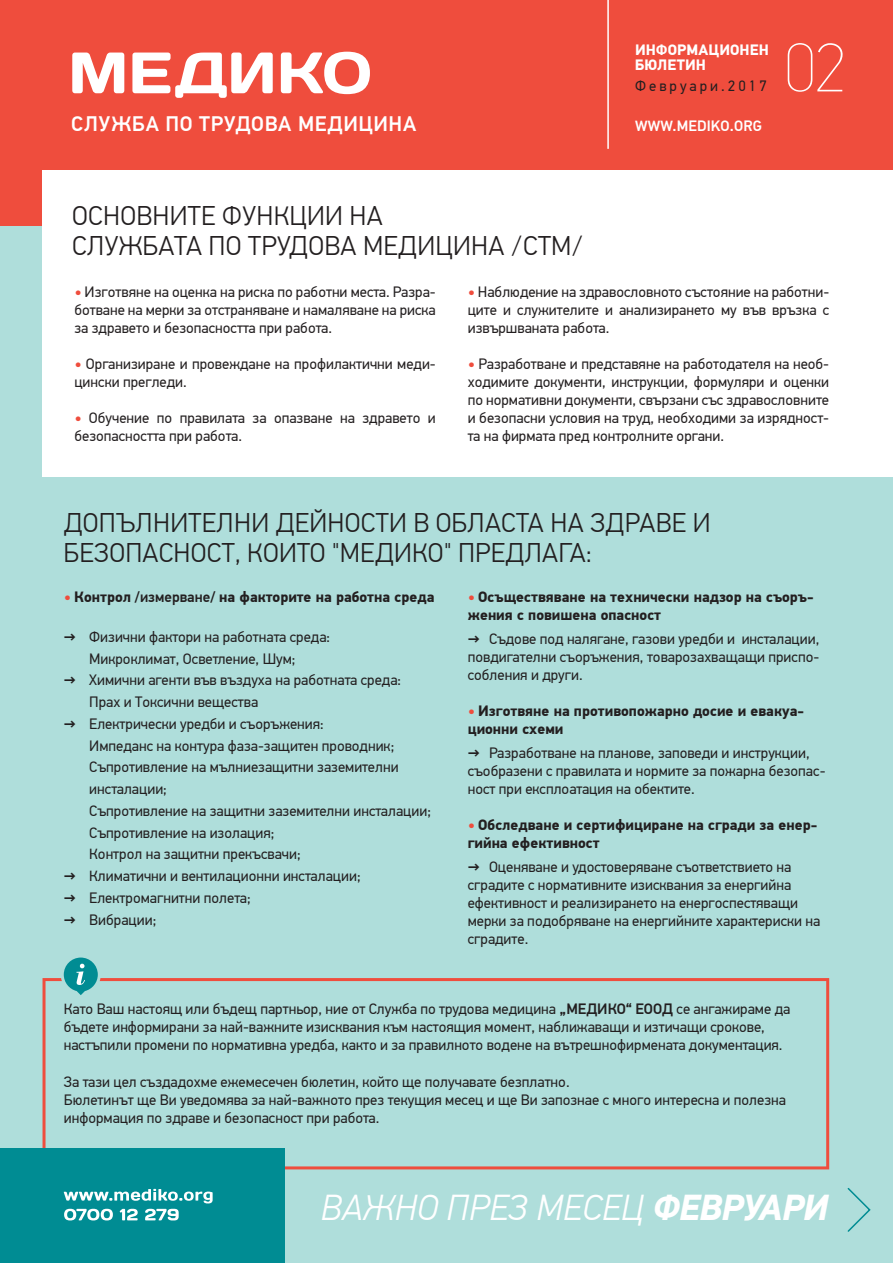
<style>
.page{position:relative;width:893px;height:1263px;background:#afdedb}
.page>*{position:absolute;margin:0;border:0;box-sizing:border-box;transform-origin:0 0}
.t1{font:100 69px "PF Din Text Pro";color:#fff}
.t2{font:italic 300 36px "PF Din Text Pro";letter-spacing:.01em;color:#fff}
.t3{font:300 27px/30px "PF Din Text Pro";letter-spacing:.01em;color:#231f20}
.t4{font:500 21px "PF Din Text Pro";letter-spacing:.03em;color:#fff}
.t5{font:15px/18px "PF Din Text Pro";color:#231f20}
.t6{font:700 15px/18px "PF Din Text Pro";color:#231f20}
.t7{font:700 15px/15px "PF Din Text Pro";letter-spacing:.005em;color:#fff}
.t8{font:500 15px "PF Din Text Pro";letter-spacing:.01em;color:#fff}
.t9{font:15px "PF Din Text Pro";letter-spacing:.2em;color:#231f20}
.s1{font-weight:700;color:#ef4d3d}
.s2{color:#ef4d3d}
.s3{font-weight:500}
.s4{font-weight:700}
</style>
<div class="page">
<div style="left:0;top:0;width:893px;height:225px;background:#ef4d3d"></div>
<div style="left:43px;top:170px;width:850px;height:306px;background:#fff"></div>
<svg style="left:43px;top:978px;width:786px;height:191px"></svg>
<div style="left:0;top:1148px;width:285px;height:115px;background:#008c93"></div>
<svg style="left:72px;top:53px;width:52px;height:40px"></svg>
<svg style="left:281px;top:52px;width:89px;height:42px"></svg>
<svg style="left:132px;top:53px;width:141px;height:45px"></svg>
<hr style="left:607px;top:0;width:2px;height:149px;background:#fff">
<svg style="left:64px;top:1189px;width:149px;height:14px"></svg>
<svg style="left:64px;top:1209px;width:49px;height:11px"></svg>
<svg style="left:120px;top:1209px;width:18px;height:11px"></svg>
<svg style="left:145px;top:1209px;width:34px;height:11px"></svg>
<svg style="left:847px;top:1188px;width:24px;height:44px"></svg>
<svg style="left:61px;top:957px;width:40px;height:41px"></svg>
<h3 class="t4" style="left:71px;top:111px;width:347px">СЛУЖБА ПО ТРУДОВА МЕДИЦИНА</h3>
<h3 class="t3" style="left:72px;top:201px;width:513px">ОСНОВНИТЕ ФУНКЦИИ НА<br>СЛУЖБАТА ПО ТРУДОВА МЕДИЦИНА /СТМ/</h3>
<p class="t7" style="left:635px;top:42px;width:135px">ИНФОРМАЦИОНЕН<br>БЮЛЕТИН</p>
<p class="t9" style="left:635px;top:77px;width:133px">Февруари.2017</p>
<p class="t8" style="left:635px;top:117px;width:129px">WWW.MEDIKO.ORG</p>
<h1 class="t1" style="left:784px;top:28px;width:62px">02</h1>
<p class="t5" style="left:74px;top:283px;width:363px;text-align:justify"><span class="s1">•</span> Изготвяне на оценка на риска по работни места. Разра&shy;ботване на мерки за отстраняване и намаляване на риска за здравето и безопасността при работа.</p>
<p class="t5" style="left:74px;top:355px;width:363px"><span class="s1">•</span> Организиране и провеждане на профилактични меди&shy;цински прегледи.</p>
<p class="t5" style="left:74px;top:409px;width:363px"><span class="s1">•</span> Обучение по правилата за опазване на здравето и безопасността при работа.</p>
<p class="t5" style="left:468px;top:283px;width:363px;text-align:justify"><span class="s1">•</span> Наблюдение на здравословното състояние на работни&shy;ците и служителите и анализирането му във връзка с извършваната работа.</p>
<p class="t5" style="left:468px;top:355px;width:363px;text-align:justify"><span class="s1">•</span> Разработване и представяне на работодателя на необ&shy;ходимите документи, инструкции, формуляри и оценки по нормативни документи, свързани със здравословните и безопасни условия на труд, необходими за изрядност&shy;та на фирмата пред контролните органи.</p>
<h3 class="t3" style="left:64px;top:509px;width:648px">ДОПЪЛНИТЕЛНИ ДЕЙНОСТИ В ОБЛАСТА НА ЗДРАВЕ И<br>БЕЗОПАСНОСТ, КОИТО "МЕДИКО" ПРЕДЛАГА:</h3>
<p class="t6" style="left:64px;top:588px;width:372px"><span class="s2">•</span> Контрол <span class="s3">/измерване/</span> на факторите на работна среда</p>
<p class="t5" style="left:89px;top:626px;width:242px;line-height:21.8px;text-indent:-26px"><span class="s4">→</span> Физични фактори на работната среда:<br>Микроклимат, Осветление, Шум;</p>
<p class="t5" style="left:89px;top:669px;width:313px;line-height:21.8px;text-indent:-26px"><span class="s4">→</span> Химични агенти във въздуха на работната среда:<br>Прах и Токсични вещества</p>
<p class="t5" style="left:89px;top:713px;width:343px;line-height:21.8px;text-indent:-26px"><span class="s4">→</span> Електрически уредби и съоръжения:<br>Импеданс на контура фаза-защитен проводник; Съпротивление на мълниезащитни заземителни инсталации;<br>Съпротивление на защитни заземителни инсталации; Съпротивление на изолация;<br>Контрол на защитни прекъсвачи;</p>
<p class="t5" style="left:64px;top:867px;width:298px"><span class="s4">→</span> Климатични и вентилационни инсталации;</p>
<p class="t5" style="left:64px;top:889px;width:188px"><span class="s4">→</span> Електромагнитни полета;</p>
<p class="t5" style="left:64px;top:910px;width:94px"><span class="s4">→</span> Вибрации;</p>
<p class="t6" style="left:468px;top:588px;width:347px"><span class="s2">•</span> Осъществяване на технически надзор на съоръ&shy;жения с повишена опасност</p>
<p class="t5" style="left:468px;top:630px;width:353px;text-align:justify"><span class="s4">→</span> Съдове под налягане, газови уредби и инсталации, повдигателни съоръжения, товарозахващащи приспо&shy;собления и други.</p>
<p class="t6" style="left:468px;top:702px;width:338px"><span class="s2">•</span> Изготвяне на противопожарно досие и евакуа&shy;ционни схеми</p>
<p class="t5" style="left:468px;top:744px;width:359px"><span class="s4">→</span> Разработване на планове, заповеди и инструкции, съобразени с правилата и нормите за пожарна безопас&shy;ност при експлоатация на обектите.</p>
<p class="t6" style="left:468px;top:816px;width:351px"><span class="s2">•</span> Обследване и сертифициране на сгради за енер&shy;гийна ефективност</p>
<p class="t5" style="left:468px;top:858px;width:354px"><span class="s4">→</span> Оценяване и удостоверяване съответствието на сградите с нормативните изисквания за енергийна ефективност и реализирането на енергоспестяващи мерки за подобряване на енергийните характериски на сградите.</p>
<p class="t5" style="left:64px;top:1000px;width:728px">Като Ваш настоящ или бъдещ партньор, ние от Служба по трудова медицина <span class="s3">„МЕДИКО“ EООД</span> се ангажираме да бъдете информирани за най-важните изисквания към настоящия момент, наближаващи и изтичащи срокове, настъпили промени по нормативна уредба, както и за правилното водене на вътрешнофирмената документация.</p>
<p class="t5" style="left:64px;top:1072px;width:724px">За тази цел създадохме ежемесечен бюлетин, който ще получавате безплатно.<br>Бюлетинът ще Ви уведомява за най-важното през текущия месец и ще Ви запознае с много интересна и полезна информация по здраве и безопасност при работа.</p>
<h2 class="t2" style="left:321px;top:1187px;width:508px">ВАЖНО ПРЕЗ МЕСЕЦ <span class="s4">ФЕВРУАРИ</span></h2>
</div>
